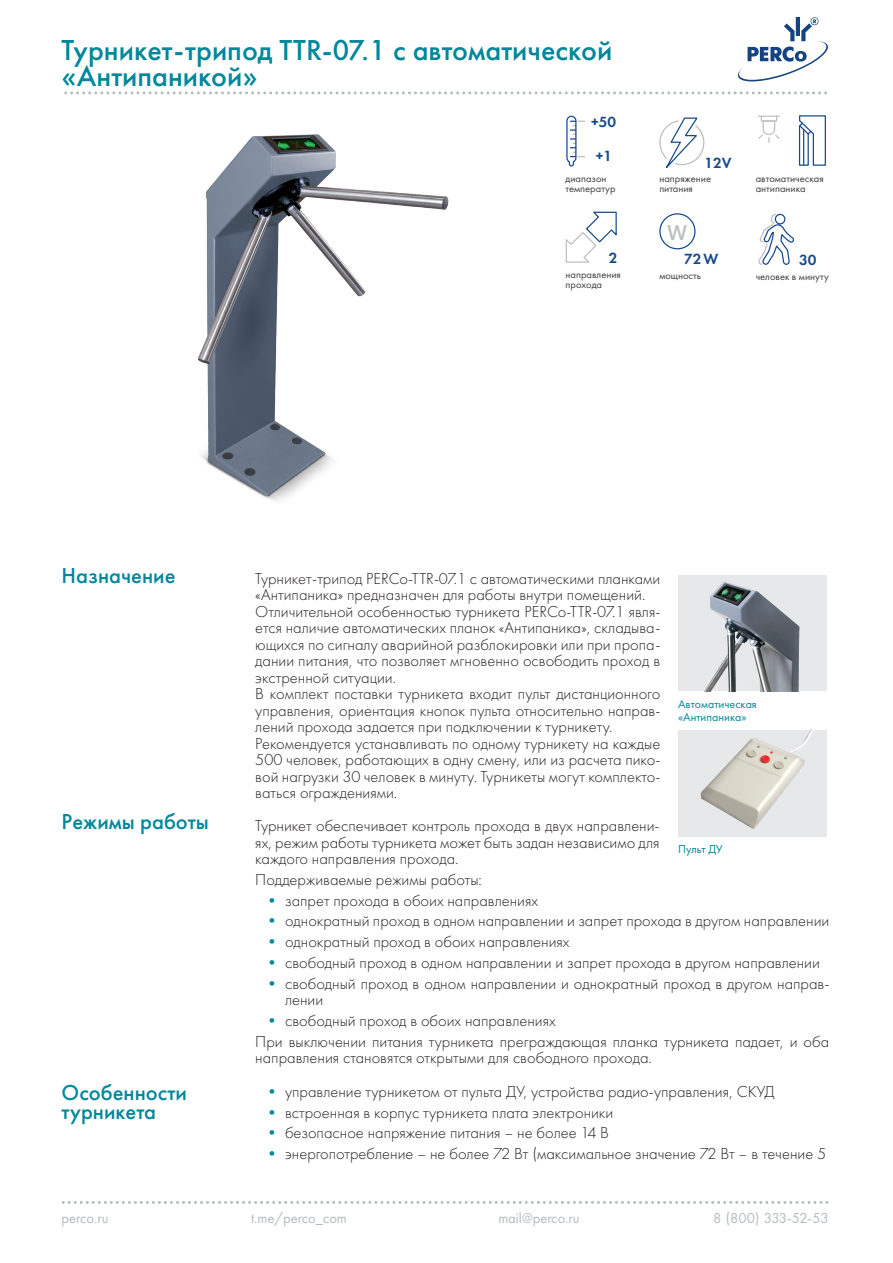
<style>
.page{position:relative;width:893px;height:1263px;background:#fff}
.page>*{position:absolute;margin:0;border:0;box-sizing:border-box;transform-origin:0 0}
.ТОЗ_Заголовок_раздел{font:500 30px "Futura New";color:#00879b}
.ТОЗ_заголовки_в_текс{font:500 22.5px "Futura New";color:#00879b}
.t1{font:600 20.7px "Open Sans";color:#bdbebf}
.Основной_текст_Futur{font:300 16.5px/16.5px "Futura New";color:#231f20;text-align:justify}
.t2{font:15.3px "Futura New Demi";color:#16498a}
.t3{font:15px "Futura New";color:#b3bbbe}
.t4{font:15px "Futura New";letter-spacing:-.025em;color:#b3bbbe}
.ТОЗ_подпись_к_картин{font:12px "Futura New";color:#00879b}
.иконки{font:10.5px/10.5px "Futura New";color:#3e3e3f}
.s1{font-weight:400;color:#00879b}
</style>
<div class="page">
<svg style="left:66px;top:91px;width:754px;height:3px"></svg>
<svg style="left:63px;top:1201px;width:758px;height:3px"></svg>
<svg style="left:738px;top:18px;width:90px;height:64px"></svg>
<img style="left:197px;top:134px;width:252px;height:367px">
<img style="left:678px;top:575px;width:149px;height:116px">
<img style="left:678px;top:730px;width:149px;height:106px">
<svg style="left:798px;top:115px;width:28px;height:51px"></svg>
<hr style="left:803px;top:130px;width:1px;height:35px;background:#16498a">
<svg style="left:758px;top:116px;width:22px;height:26px"></svg>
<svg style="left:566px;top:116px;width:19px;height:51px"></svg>
<svg style="left:659px;top:117px;width:46px;height:51px"></svg>
<svg style="left:566px;top:212px;width:51px;height:51px"></svg>
<div style="left:659px;top:213px;width:36px;height:36px;border:1px solid #16498a;border-radius:50%"></div>
<svg style="left:758px;top:214px;width:36px;height:51px"></svg>
<p class="ТОЗ_Заголовок_раздел" style="left:62px;top:32px;width:552px">Турникет-трипод TTR-07.1 с автоматической</p>
<p class="ТОЗ_Заголовок_раздел" style="left:62px;top:58px;width:197px">«Антипаникой»</p>
<p class="t2" style="left:591px;top:112px;width:26px">+50</p>
<p class="t2" style="left:596px;top:146px;width:18px">+1</p>
<p class="иконки" style="left:566px;top:173px;width:42px">диапазон</p>
<p class="иконки" style="left:566px;top:184px;width:51px">температур</p>
<p class="t2" style="left:609px;top:248px;width:10px">2</p>
<p class="иконки" style="left:566px;top:269px;width:57px">направления прохода</p>
<p class="t2" style="left:704px;top:153px;width:29px">12V</p>
<p class="иконки" style="left:659px;top:173px;width:53px">напряжение</p>
<p class="иконки" style="left:659px;top:184px;width:35px">питания</p>
<p class="t1" style="left:667px;top:218px;width:21px">W</p>
<p class="t2" style="left:684px;top:249px;width:36px">72W</p>
<p class="иконки" style="left:756px;top:173px;width:69px">автоматическая</p>
<p class="иконки" style="left:756px;top:184px;width:51px">антипаника</p>
<p class="t2" style="left:799px;top:250px;width:19px">30</p>
<p class="иконки" style="left:659px;top:270px;width:43px">мощность</p>
<p class="иконки" style="left:756px;top:271px;width:75px">человек в минуту</p>
<p class="ТОЗ_заголовки_в_текс" style="left:62px;top:562px;width:115px">Назначение</p>
<p class="ТОЗ_заголовки_в_текс" style="left:62px;top:808px;width:149px">Режимы работы</p>
<p class="ТОЗ_заголовки_в_текс" style="left:62px;top:1078px;width:127px">Особенности</p>
<p class="ТОЗ_заголовки_в_текс" style="left:62px;top:1098px;width:96px">турникета</p>
<p class="Основной_текст_Futur" style="left:255px;top:570px;width:407px">Турникет-трипод PERCo-TTR-07.1 с автоматическими планками «Антипаника» предназначен для работы внутри помещений.</p>
<p class="Основной_текст_Futur" style="left:255px;top:603px;width:407px">Отличительной особенностью турникета PERCo-TTR-07.1 явля&shy;ется наличие автоматических планок «Антипаника», складыва&shy;ющихся по сигналу аварийной разблокировки или при пропа&shy;дании питания, что позволяет мгновенно освободить проход в экстренной ситуации.</p>
<p class="Основной_текст_Futur" style="left:255px;top:685px;width:407px">В комплект поставки турникета входит пульт дистанционного управления, ориентация кнопок пульта относительно направ&shy;лений прохода задается при подключении к турникету.</p>
<p class="Основной_текст_Futur" style="left:255px;top:735px;width:407px">Рекомендуется устанавливать по одному турникету на каждые 500 человек, работающих в одну смену, или из расчета пико&shy;вой нагрузки 30 человек в минуту. Турникеты могут комплекто&shy;ваться ограждениями.</p>
<p class="Основной_текст_Futur" style="left:255px;top:817px;width:406px">Турникет обеспечивает контроль прохода в двух направлени&shy;ях, режим работы турникета может быть задан независимо для каждого направления прохода.</p>
<p class="Основной_текст_Futur" style="left:255px;top:871px;width:228px">Поддерживаемые режимы работы:</p>
<p class="Основной_текст_Futur" style="left:264px;top:892px;width:276px"><span class="s1">•</span> запрет прохода в обоих направлениях</p>
<p class="ТОЗ_подпись_к_картин" style="left:678px;top:697px;width:80px">Автоматическая</p>
<p class="ТОЗ_подпись_к_картин" style="left:678px;top:710px;width:70px">«Антипаника»</p>
<p class="ТОЗ_подпись_к_картин" style="left:678px;top:841px;width:46px">Пульт ДУ</p>
<p class="Основной_текст_Futur" style="left:264px;top:913px;width:567px"><span class="s1">•</span> однократный проход в одном направлении и запрет прохода в другом направлении</p>
<p class="Основной_текст_Futur" style="left:264px;top:933px;width:307px"><span class="s1">•</span> однократный проход в обоих направлениях</p>
<p class="Основной_текст_Futur" style="left:264px;top:954px;width:558px"><span class="s1">•</span> свободный проход в одном направлении и запрет прохода в другом направлении</p>
<p class="Основной_текст_Futur" style="left:285px;top:975px;width:546px;text-indent:-21px"><span class="s1">•</span> свободный проход в одном направлении и однократный проход в другом направ&shy;лении</p>
<p class="Основной_текст_Futur" style="left:264px;top:1012px;width:293px"><span class="s1">•</span> свободный проход в обоих направлениях</p>
<p class="Основной_текст_Futur" style="left:255px;top:1033px;width:575px">При выключении питания турникета преграждающая планка турникета падает, и оба направления становятся открытыми для свободного прохода.</p>
<p class="Основной_текст_Futur" style="left:264px;top:1083px;width:512px"><span class="s1">•</span> управление турникетом от пульта ДУ, устройства радио-управления, СКУД</p>
<p class="Основной_текст_Futur" style="left:264px;top:1104px;width:351px"><span class="s1">•</span> встроенная в корпус турникета плата электроники</p>
<p class="Основной_текст_Futur" style="left:264px;top:1125px;width:347px"><span class="s1">•</span> безопасное напряжение питания – не более 14 В</p>
<p class="Основной_текст_Futur" style="left:264px;top:1145px;width:564px"><span class="s1">•</span> энергопотребление – не более 72 Вт (максимальное значение 72 Вт – в течение 5</p>
<p class="t3" style="left:62px;top:1209px;width:49px">perco.ru</p>
<p class="t3" style="left:251px;top:1209px;width:97px">t.me/perco_com</p>
<p class="t3" style="left:498px;top:1209px;width:83px">mail@perco.ru</p>
<p class="t4" style="left:713px;top:1209px;width:117px">8 (800) 333-52-53</p>
</div>
